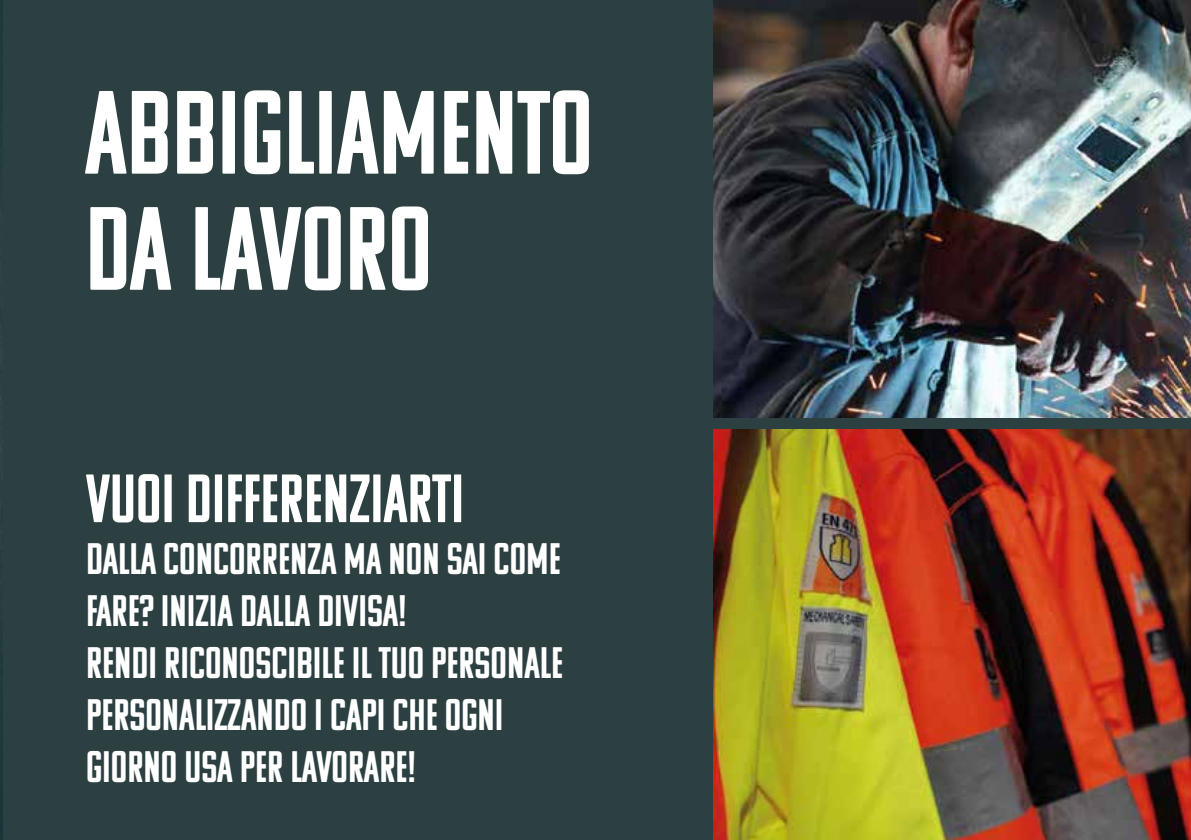
<style>
.page{position:relative;width:1191px;height:840px;background:#fff}
.page>*{position:absolute;margin:0;border:0;box-sizing:border-box;transform-origin:0 0}
.t1{font:118px/116px "Komu A";color:#fff}
.t2{font:68px "Komu A";color:#fff}
.t3{font:44px/52px "Komu A";color:#fff}
</style>
<div class="page">
<div style="left:3px;top:0;width:1188px;height:839px;background:#2c4042"></div>
<img style="left:0;top:0;width:3px;height:839px">
<img style="left:713px;top:429px;width:478px;height:410px">
<img style="left:713px;top:0;width:478px;height:417px">
<h1 class="t1" style="left:85px;top:75px;width:509px">ABBIGLIAMENTO<br>DA LAVORO</h1>
<h2 class="t2" style="left:86px;top:463px;width:380px">VUOI DIFFERENZIARTI</h2>
<p class="t3" style="left:86px;top:532px;width:478px">DALLA CONCORRENZA MA NON SAI COME<br>FARE? INIZIA DALLA DIVISA!<br>RENDI RICONOSCIBILE IL TUO PERSONALE<br>PERSONALIZZANDO I CAPI CHE OGNI<br>GIORNO USA PER LAVORARE!</p>
</div>
